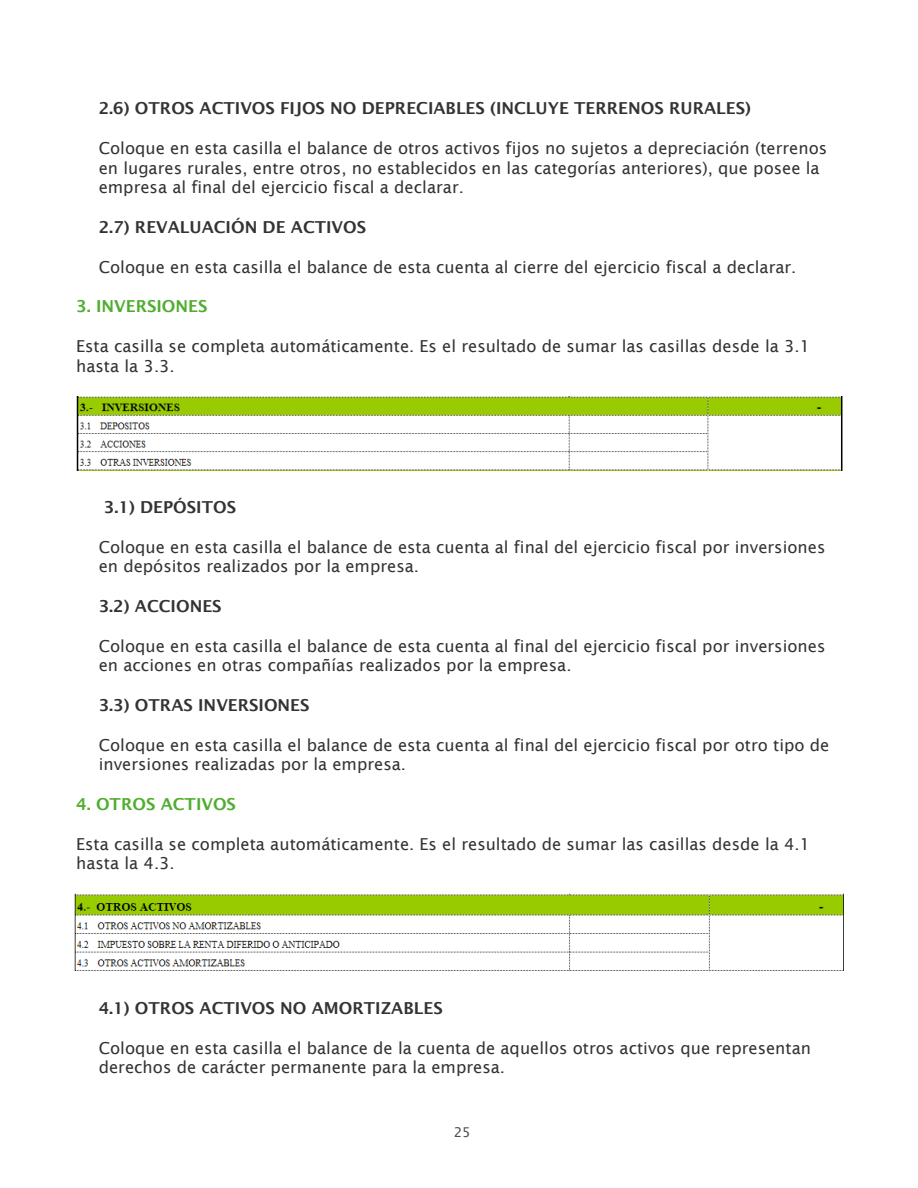
<style>
.page{position:relative;width:918px;height:1188px;background:#fff}
.page>*{position:absolute;margin:0;border:0;box-sizing:border-box;transform-origin:0 0}
.t1{font:16.5px/19.8px "Lucida Sans";color:#333}
.t2{font:600 16.5px "Lucida Sans";color:#333}
.t3{font:600 16.5px "Lucida Sans";color:#4fad2f}
.t4{font:13.5px "Lucida Sans";color:#4d4d4d}
</style>
<div class="page">
<img style="left:76px;top:396px;width:767px;height:75px">
<img style="left:75px;top:893px;width:768px;height:77px">
<p class="t2" style="left:99px;top:99px;width:654px">2.6) OTROS ACTIVOS FIJOS NO DEPRECIABLES (INCLUYE TERRENOS RURALES)</p>
<p class="t1" style="left:99px;top:138px;width:730px">Coloque en esta casilla el balance de otros activos fijos no sujetos a depreciación (terrenos en lugares rurales, entre otros, no establecidos en las categorías anteriores), que posee la empresa al final del ejercicio fiscal a declarar.</p>
<p class="t2" style="left:99px;top:218px;width:269px">2.7) REVALUACIÓN DE ACTIVOS</p>
<p class="t1" style="left:99px;top:257px;width:699px">Coloque en esta casilla el balance de esta cuenta al cierre del ejercicio fiscal a declarar.</p>
<p class="t3" style="left:76px;top:297px;width:133px">3. INVERSIONES</p>
<p class="t1" style="left:76px;top:336px;width:735px">Esta casilla se completa automáticamente. Es el resultado de sumar las casillas desde la 3.1 hasta la 3.3.</p>
<p class="t2" style="left:104px;top:498px;width:134px">3.1) DEPÓSITOS</p>
<p class="t1" style="left:99px;top:537px;width:728px">Coloque en esta casilla el balance de esta cuenta al final del ejercicio fiscal por inversiones en depósitos realizados por la empresa.</p>
<p class="t2" style="left:99px;top:597px;width:125px">3.2) ACCIONES</p>
<p class="t1" style="left:99px;top:636px;width:728px">Coloque en esta casilla el balance de esta cuenta al final del ejercicio fiscal por inversiones en acciones en otras compañías realizados por la empresa.</p>
<p class="t2" style="left:99px;top:696px;width:212px">3.3) OTRAS INVERSIONES</p>
<p class="t1" style="left:99px;top:735px;width:732px">Coloque en esta casilla el balance de esta cuenta al final del ejercicio fiscal por otro tipo de inversiones realizadas por la empresa.</p>
<p class="t3" style="left:76px;top:795px;width:161px">4. OTROS ACTIVOS</p>
<p class="t1" style="left:76px;top:834px;width:735px">Esta casilla se completa automáticamente. Es el resultado de sumar las casillas desde la 4.1 hasta la 4.3.</p>
<p class="t2" style="left:99px;top:999px;width:346px">4.1) OTROS ACTIVOS NO AMORTIZABLES</p>
<p class="t1" style="left:99px;top:1038px;width:714px">Coloque en esta casilla el balance de la cuenta de aquellos otros activos que representan derechos de carácter permanente para la empresa.</p>
<p class="t4" style="left:454px;top:1124px;width:19px">25</p>
</div>
